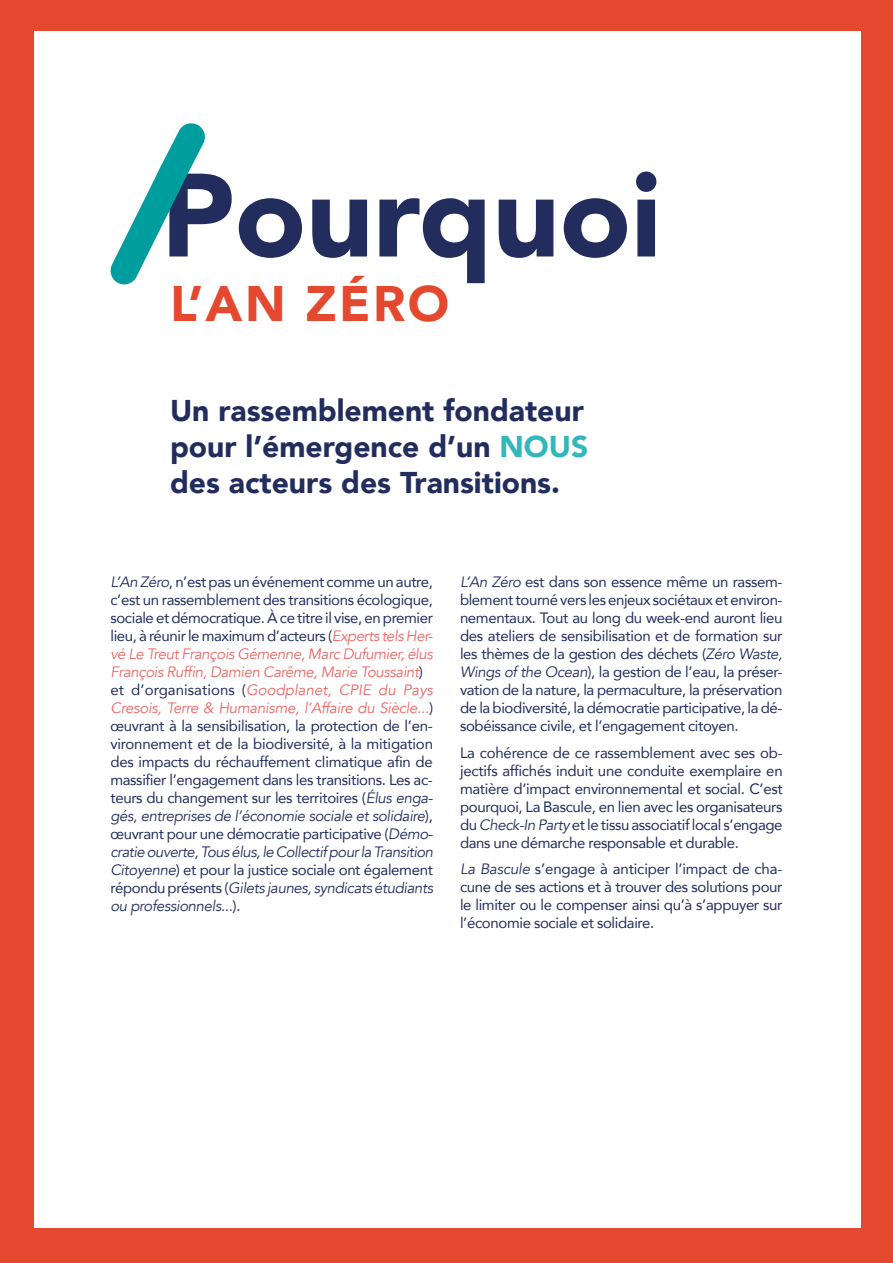
<style>
.page{position:relative;width:893px;height:1263px;background:#e44930}
.page>*{position:absolute;margin:0;border:0;box-sizing:border-box;transform-origin:0 0}
.t1{font:900 117px "Avenir";color:#222d5e}
.t2{font:900 49.8px "Avenir";letter-spacing:.05em;color:#e44930}
.t3{font:900 30px/36px "Avenir";color:#222d5e}
.t4{font:15px/18px "Avenir";letter-spacing:-.025em;color:#222d5e;text-align:justify}
.s1{color:#34b7bb}
.s2{font-style:italic}
.s3{font-style:italic;color:#ec6665}
</style>
<div class="page">
<div style="left:34px;top:31px;width:826px;height:1196px;background:#fff"></div>
<svg style="left:110px;top:123px;width:95px;height:162px"></svg>
<h1 class="t1" style="left:161px;top:115px;width:502px">Pourquoi</h1>
<h2 class="t2" style="left:170px;top:261px;width:281px">L’AN ZÉRO</h2>
<h3 class="t3" style="left:170px;top:392px;width:420px">Un rassemblement fondateur pour l’émergence d’un <span class="s1">NOUS </span>des acteurs des Transitions.</h3>
<p class="t4" style="left:110px;top:572px;width:324px;text-align:left"><span class="s2">L’An Zéro</span>, n’est pas un événement comme un autre, c’est un rassemblement des transitions écologique, sociale et démocratique. À ce titre il vise, en premier lieu, à réunir le maximum d’acteurs (<span class="s3">Experts tels Her&shy;vé Le Treut François Gémenne, Marc Dufumier, élus François Ruffin, Damien Carême, Marie Toussaint</span>) et d’organisations (<span class="s3">Goodplanet, CPIE du Pays Cresois, Terre &amp; Humanisme, l’Affaire du Siècle...</span>) œuvrant à la sensibilisation, la protection de l’en&shy;vironnement et de la biodiversité, à la mitigation des impacts du réchauffement climatique afin de massifier l’engagement dans les transitions. Les ac&shy;teurs du changement sur les territoires (<span class="s2">Élus enga&shy;gés, entreprises de l’économie sociale et solidaire</span>), œuvrant pour une démocratie participative (<span class="s2">Démo&shy;cratie ouverte, Tous élus, le Collectif pour la Transition Citoyenne</span>) et pour la justice sociale ont également répondu présents (<span class="s2">Gilets jaunes, syndicats étudiants ou professionnels...</span>).</p>
<p class="t4" style="left:460px;top:572px;width:324px"><span class="s2">L’An Zéro</span> est dans son essence même un rassem&shy;blement tourné vers les enjeux sociétaux et environ&shy;nementaux. Tout au long du week-end auront lieu des ateliers de sensibilisation et de formation sur les thèmes de la gestion des déchets (<span class="s2">Zéro Waste, Wings of the Ocean</span>), la gestion de l’eau, la préser&shy;vation de la nature, la permaculture, la préservation de la biodiversité, la démocratie participative, la dé&shy;sobéissance civile, et l’engagement citoyen.</p>
<p class="t4" style="left:460px;top:743px;width:324px">La cohérence de ce rassemblement avec ses ob&shy;jectifs affichés induit une conduite exemplaire en matière d’impact environnemental et social. C’est pourquoi, La Bascule, en lien avec les organisateurs du <span class="s2">Check-In Party</span> et le tissu associatif local s’engage dans une démarche responsable et durable.</p>
<p class="t4" style="left:460px;top:859px;width:324px"><span class="s2">La Bascule</span> s’engage à anticiper l’impact de cha&shy;cune de ses actions et à trouver des solutions pour le limiter ou le compenser ainsi qu’à s’appuyer sur l’économie sociale et solidaire.</p>
</div>
